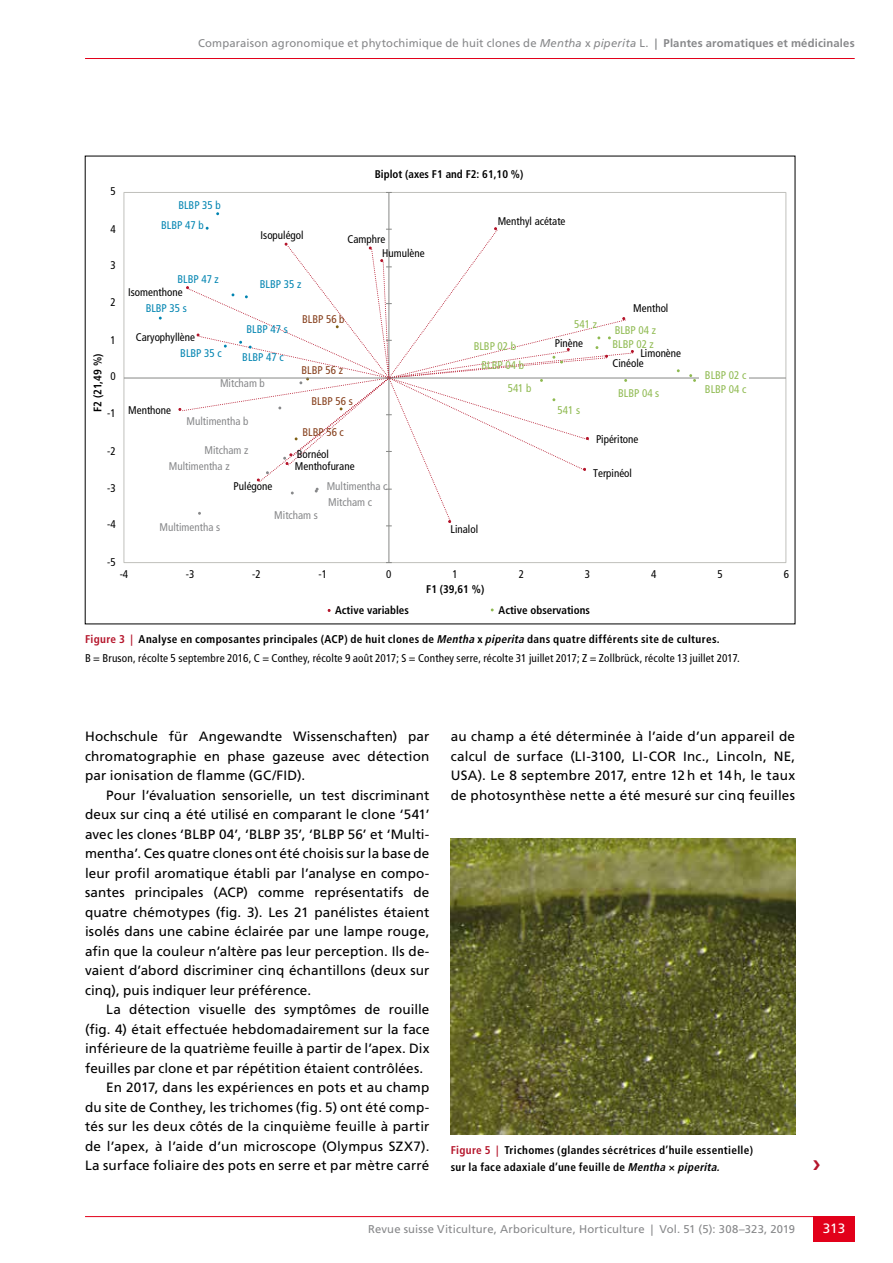
<style>
.page{position:relative;width:893px;height:1263px;background:#fff}
.page>*{position:absolute;margin:0;border:0;box-sizing:border-box;transform-origin:0 0}
.t1{font:13.5px/19.5px "Frutiger LT Std";letter-spacing:.015em;color:#000;text-align:justify}
.t2{font:13.5px "Frutiger LT Std";color:#fff}
.t3{font:condensed 11.25px/19.2px "Frutiger";letter-spacing:.015em;color:#000}
.t4{font:11.25px "Frutiger LT Std";letter-spacing:.015em;color:#87888a}
.t5{font:700 condensed 11.25px/16.5px "Frutiger";letter-spacing:.03em;color:#000}
.t6{font:condensed 11.1px/9.6px "Frutiger";color:#000}
.t7{font:condensed 11.1px/16.5px "Frutiger";color:#87888a}
.t8{font:700 condensed 11.1px "Frutiger";color:#000}
.t9{font:condensed 11.1px/18.3px "Frutiger";color:#8fba51}
.t10{font:condensed 11.1px/19.8px "Frutiger";color:#0084b1}
.t11{font:condensed 11.1px "Frutiger";color:#843c18}
.t12{font:700 condensed 10.95px "Frutiger";color:#000}
.s1{font-style:italic}
.s2{font-weight:700}
.s3{font-weight:700;color:#b5152b}
.s4{font-weight:700;font-style:italic}
.s5{color:#b5152b}
</style>
<div class="page">
<hr style="left:85px;top:58px;width:770px;height:1px;background:#e2001a">
<hr style="left:85px;top:1216px;width:770px;height:1px;background:#e2001a">
<div style="left:813px;top:1216px;width:42px;height:26px;background:#e2001a"></div>
<hr style="left:388px;top:192px;width:1px;height:371px;background:#878886">
<svg style="left:689px;top:374px;width:7px;height:8px"></svg>
<svg style="left:178px;top:227px;width:456px;height:299px"></svg>
<hr style="left:124px;top:377px;width:662px;height:1px;background:#878886">
<div style="left:699px;top:367px;width:50px;height:16px;background:#fff"></div>
<img style="left:451px;top:839px;width:344px;height:296px">
<p class="t4" style="left:198px;top:36px;width:658px">Comparaison agronomique et phytochimique de huit clones de <span class="s1">Mentha</span> x <span class="s1">piperita</span> L. <span class="s2">| Plantes aromatiques et médicinales</span></p>
<p class="t6" style="left:110px;top:186px;width:7px">5</p>
<p class="t6" style="left:110px;top:224px;width:7px">4</p>
<p class="t6" style="left:110px;top:261px;width:7px">3</p>
<p class="t6" style="left:110px;top:297px;width:7px">2</p>
<p class="t6" style="left:110px;top:335px;width:7px">1</p>
<p class="t12" style="left:91px;top:412px;width:60px;rotate:-90deg">F2 (21,49 %)</p>
<p class="t6" style="left:110px;top:372px;width:7px">0</p>
<p class="t6" style="left:107px;top:409px;width:10px">-1</p>
<p class="t6" style="left:107px;top:446px;width:10px">-2</p>
<p class="t6" style="left:107px;top:483px;width:10px">-3</p>
<p class="t6" style="left:107px;top:520px;width:10px">-4</p>
<p class="t6" style="left:107px;top:557px;width:10px">-5</p>
<p class="t10" style="left:161px;top:196px;width:61px;text-indent:17px">BLBP 35 b<br>BLBP 47 b</p>
<p class="t10" style="left:178px;top:269px;width:43px">BLBP 47 z</p>
<p class="t6" style="left:128px;top:287px;width:56px">Isomenthone</p>
<p class="t10" style="left:146px;top:298px;width:43px">BLBP 35 s</p>
<p class="t6" style="left:261px;top:231px;width:45px">Isopulégol</p>
<p class="t10" style="left:260px;top:274px;width:43px">BLBP 35 z</p>
<p class="t8" style="left:375px;top:168px;width:150px">Biplot (axes F1 and F2: 61,10 %)</p>
<p class="t6" style="left:348px;top:235px;width:39px">Camphre</p>
<p class="t6" style="left:382px;top:248px;width:44px">Humulène</p>
<p class="t6" style="left:498px;top:216px;width:69px">Menthyl acétate</p>
<p class="t6" style="left:136px;top:332px;width:61px">Caryophyllène</p>
<p class="t10" style="left:247px;top:319px;width:43px">BLBP 47 s</p>
<p class="t6" style="left:128px;top:406px;width:44px">Menthone</p>
<p class="t10" style="left:180px;top:344px;width:43px">BLBP 35 c</p>
<p class="t10" style="left:242px;top:347px;width:43px">BLBP 47 c</p>
<p class="t7" style="left:220px;top:375px;width:46px">Mitcham b</p>
<p class="t7" style="left:187px;top:413px;width:63px">Multimentha b</p>
<p class="t11" style="left:302px;top:313px;width:44px">BLBP 56 b</p>
<p class="t11" style="left:302px;top:363px;width:43px">BLBP 56 z</p>
<p class="t11" style="left:312px;top:395px;width:43px">BLBP 56 s</p>
<p class="t9" style="left:482px;top:338px;width:44px;text-indent:-8px">BLBP 02 b<br>BLBP 04 b</p>
<p class="t9" style="left:508px;top:379px;width:25px">541 b</p>
<p class="t9" style="left:574px;top:315px;width:24px">541 z</p>
<p class="t6" style="left:555px;top:338px;width:30px">Pinène</p>
<p class="t9" style="left:557px;top:401px;width:24px">541 s</p>
<p class="t6" style="left:633px;top:304px;width:37px">Menthol</p>
<p class="t9" style="left:615px;top:321px;width:43px">BLBP 04 z</p>
<p class="t9" style="left:612px;top:335px;width:43px">BLBP 02 z</p>
<p class="t6" style="left:613px;top:349px;width:70px;text-indent:28px">Limonène<br>Cinéole</p>
<p class="t9" style="left:618px;top:384px;width:43px">BLBP 04 s</p>
<p class="t7" style="left:169px;top:442px;width:81px;text-indent:36px">Mitcham z<br>Multimentha z</p>
<p class="t6" style="left:234px;top:481px;width:40px">Pulégone</p>
<p class="t11" style="left:303px;top:425px;width:43px">BLBP 56 c</p>
<p class="t6" style="left:297px;top:449px;width:34px">Bornéol</p>
<p class="t6" style="left:295px;top:462px;width:61px">Menthofurane</p>
<p class="t7" style="left:327px;top:478px;width:62px">Multimentha c</p>
<p class="t7" style="left:328px;top:494px;width:45px">Mitcham c</p>
<p class="t7" style="left:160px;top:519px;width:62px">Multimentha s</p>
<p class="t7" style="left:274px;top:507px;width:45px">Mitcham s</p>
<p class="t6" style="left:451px;top:524px;width:29px">Linalol</p>
<p class="t6" style="left:596px;top:435px;width:44px">Pipéritone</p>
<p class="t6" style="left:593px;top:468px;width:40px">Terpinéol</p>
<p class="t9" style="left:705px;top:367px;width:43px;line-height:14.5px">BLBP 02 c<br>BLBP 04 c</p>
<p class="t6" style="left:120px;top:569px;width:10px">-4</p>
<p class="t6" style="left:186px;top:569px;width:10px">-3</p>
<p class="t6" style="left:252px;top:569px;width:10px">-2</p>
<p class="t6" style="left:318px;top:569px;width:10px">-1</p>
<p class="t6" style="left:386px;top:569px;width:7px">0</p>
<p class="t6" style="left:452px;top:569px;width:7px">1</p>
<p class="t6" style="left:519px;top:569px;width:7px">2</p>
<p class="t6" style="left:585px;top:569px;width:7px">3</p>
<p class="t6" style="left:651px;top:569px;width:7px">4</p>
<p class="t6" style="left:717px;top:569px;width:7px">5</p>
<p class="t6" style="left:784px;top:569px;width:7px">6</p>
<p class="t8" style="left:426px;top:583px;width:60px">F1 (39,61 %)</p>
<p class="t8" style="left:335px;top:603px;width:75px">Active variables</p>
<p class="t8" style="left:499px;top:603px;width:93px">Active observations</p>
<p class="t3" style="left:85px;top:630px;width:656px"><span class="s3">Figure 3 |</span> <span class="s2">Analyse en composantes principales (ACP) de huit clones de</span> <span class="s4">Mentha</span> <span class="s2">x</span> <span class="s4">piperita</span> <span class="s2">dans quatre différents site de cultures.<br></span>B = Bruson, récolte 5 septembre 2016, C = Conthey, récolte 9 août 2017; S = Conthey serre, récolte 31 juillet 2017; Z = Zollbrück, récolte 13 juillet 2017.</p>
<p class="t1" style="left:85px;top:727px;width:346px">Hochschule für Angewandte Wissenschaften) par chromatographie en phase gazeuse avec détection par ionisation de flamme (GC/FID).</p>
<p class="t1" style="left:85px;top:785px;width:346px;text-indent:21px">Pour l’évaluation sensorielle, un test discriminant deux sur cinq a été utilisé en comparant le clone ‘541’ avec les clones ‘BLBP 04’, ‘BLBP 35’, ‘BLBP 56’ et ‘Multi&shy;mentha’. Ces quatre clones ont été choisis sur la base de leur profil aromatique établi par l’analyse en compo&shy;santes principales (ACP) comme représentatifs de quatre chémotypes (fig. 3). Les 21 panélistes étaient isolés dans une cabine éclairée par une lampe rouge, afin que la couleur n’altère pas leur perception. Ils de&shy;vaient d’abord discriminer cinq échantillons (deux sur cinq), puis indiquer leur préférence.</p>
<p class="t1" style="left:106px;top:1000px;width:325px">La détection visuelle des symptômes de rouille</p>
<p class="t1" style="left:85px;top:1019px;width:346px">(fig. 4) était effectuée hebdomadairement sur la face</p>
<p class="t1" style="left:85px;top:1039px;width:346px">inférieure de la quatrième feuille à partir de l’apex. Dix</p>
<p class="t1" style="left:85px;top:1058px;width:340px">feuilles par clone et par répétition étaient contrôlées.</p>
<p class="t1" style="left:106px;top:1078px;width:325px">En 2017, dans les expériences en pots et au champ</p>
<p class="t1" style="left:85px;top:1097px;width:346px">du site de Conthey, les trichomes (fig. 5) ont été comp-</p>
<p class="t1" style="left:85px;top:1117px;width:346px">tés sur les deux côtés de la cinquième feuille à partir</p>
<p class="t1" style="left:85px;top:1136px;width:346px">de l’apex, à l’aide d’un microscope (Olympus SZX7).</p>
<p class="t1" style="left:85px;top:1155px;width:346px">La surface foliaire des pots en serre et par mètre carré</p>
<p class="t1" style="left:451px;top:727px;width:346px">au champ a été déterminée à l’aide d’un appareil de calcul de surface (LI-3100, LI-COR Inc., Lincoln, NE, USA). Le 8 septembre 2017, entre 12h et 14h, le taux de photosynthèse nette a été mesuré sur cinq feuilles</p>
<p class="t5" style="left:451px;top:1142px;width:304px"><span class="s5">Figure 5 |</span> Trichomes (glandes sécrétrices d’huile essentielle) sur la face adaxiale d’une feuille de <span class="s1">Mentha</span> × <span class="s1">piperita.</span></p>
<p class="t4" style="left:368px;top:1222px;width:429px">Revue suisse Viticulture, Arboriculture, Horticulture | Vol. 51 (5): 308–323, 2019</p>
<p class="t2" style="left:823px;top:1221px;width:24px">313</p>
</div>
